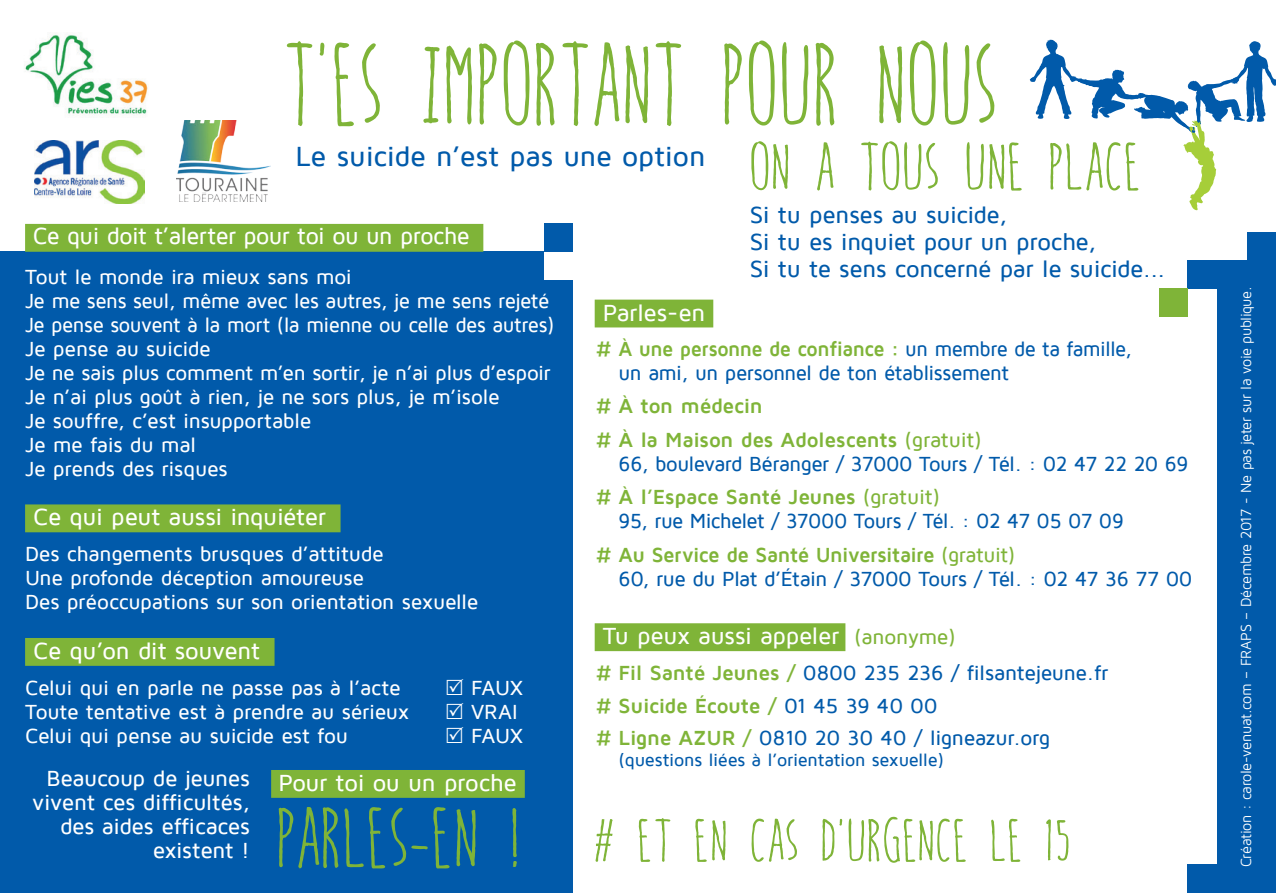
<style>
.page{position:relative;width:1276px;height:893px;background:#fff}
.page>*{position:absolute;margin:0;border:0;box-sizing:border-box;transform-origin:0 0}
.t1{font:99px "hellogoodbye";letter-spacing:.01em;color:#7fb438;scale:.92 1}
.t2{font:72.6px "hellogoodbye";color:#7fb438;scale:1.05 1}
.t3{font:57px "hellogoodbye";letter-spacing:.01em;color:#7fb438;scale:1.05 1}
.t4{font:51px "hellogoodbye";letter-spacing:.01em;color:#7fb438;scale:1.05 1}
.t5{font:500 28.5px "Maven Pro";letter-spacing:-.005em;color:#015aaa}
.t6{font:500 24px "Maven Pro";letter-spacing:-.02em;color:#fff}
.t7{font:500 24px/27px "Maven Pro";letter-spacing:-.015em;color:#015aaa}
.t8{font:500 22.5px/24px "Maven Pro";letter-spacing:-.015em;color:#fff;text-align:right}
.t9{font:500 21px/24px "Maven Pro";letter-spacing:-.015em;color:#fff}
.t10{font:500 21px/32.4px "Maven Pro";letter-spacing:-.025em;color:#015aaa}
.t11{font:500 21px/24px "Maven Pro";letter-spacing:-.025em;color:#015aaa;scale:.95 1}
.t12{font:500 21px/33.6px "Maven Pro";letter-spacing:-.025em;color:#015aaa;scale:.96 1}
.t13{font:700 21px/33.6px "Maven Pro";letter-spacing:-.015em;color:#7fb438}
.t14{font:500 18px "Maven Pro";letter-spacing:-.015em;color:#015aaa}
.t15{font:15px "Maven Pro";letter-spacing:-.025em;color:#fff;scale:.95 1}
.s1{font-weight:400;color:#7fb438}
.s2{font-size:30px;color:#7fb438}
.s3{font-weight:700;color:#7fb438}
.s4{font-weight:500;font-size:30px}
.s5{font-weight:500}
.s6{color:#7fb438}
.s7{font-weight:400;font-size:21.3px}
.s8{font-size:21px;color:#7fb438}
</style>
<div class="page">
<div style="left:1187px;top:260px;width:89px;height:28px;background:#015aaa"></div>
<div style="left:1187px;top:865px;width:89px;height:28px;background:#015aaa"></div>
<div style="left:0;top:252px;width:572px;height:641px;background:#015aaa"></div>
<div style="left:1217px;top:273px;width:59px;height:620px;background:#015aaa"></div>
<div style="left:25px;top:224px;width:458px;height:28px;background:#7fb438"></div>
<div style="left:25px;top:504px;width:315px;height:28px;background:#7fb438"></div>
<div style="left:25px;top:638px;width:249px;height:28px;background:#7fb438"></div>
<div style="left:595px;top:300px;width:118px;height:27px;background:#7fb438"></div>
<div style="left:595px;top:623px;width:250px;height:28px;background:#7fb438"></div>
<div style="left:271px;top:770px;width:254px;height:28px;background:#7fb438"></div>
<img style="left:24px;top:33px;width:124px;height:83px">
<img style="left:35px;top:141px;width:109px;height:62px">
<img style="left:176px;top:121px;width:95px;height:80px">
<div style="left:544px;top:215px;width:121px;height:65px;background:#fff"></div>
<svg style="left:1029px;top:40px;width:247px;height:170px"></svg>
<div style="left:1159px;top:288px;width:28px;height:29px;background:#7fb438"></div>
<div style="left:544px;top:224px;width:28px;height:28px;background:#015aaa"></div>
<div style="left:1248px;top:232px;width:28px;height:42px;background:#015aaa"></div>
<h1 class="t1" style="left:285px;top:35px;width:777px">T`ES IMPORTANT POUR NOUS</h1>
<h3 class="t5" style="left:296px;top:141px;width:412px">Le suicide n’est pas une option</h3>
<h3 class="t3" style="left:750px;top:138px;width:374px">ON A TOUS UNE PLACE</h3>
<p class="t6" style="left:33px;top:224px;width:452px">Ce qui doit t’alerter pour toi ou un proche<span class="s1">..</span></p>
<p class="t9" style="left:25px;top:265px;width:531px">Tout le monde ira mieux sans moi<br>Je me sens seul, même avec les autres, je me sens rejeté Je pense souvent à la mort (la mienne ou celle des autres)<br>Je pense au suicide<br>Je ne sais plus comment m’en sortir, je n’ai plus d’espoir Je n’ai plus goût à rien, je ne sors plus, je m’isole<br>Je souffre, c’est insupportable<br>Je me fais du mal<br>Je prends des risques</p>
<p class="t6" style="left:33px;top:504px;width:309px">Ce qui peut aussi inquiéter<span class="s1">..</span></p>
<p class="t9" style="left:25px;top:542px;width:455px">Des changements brusques d’attitude<br>Une profonde déception amoureuse<br>Des préoccupations sur son orientation sexuelle</p>
<p class="t6" style="left:33px;top:638px;width:243px">Ce qu’on dit souvent<span class="s1">..</span></p>
<p class="t9" style="left:25px;top:676px;width:377px">Celui qui en parle ne passe pas à l’acte</p>
<p class="t9" style="left:471px;top:676px;width:53px">FAUX</p>
<p class="t9" style="left:25px;top:700px;width:386px">Toute tentative est à prendre au sérieux</p>
<p class="t9" style="left:471px;top:700px;width:48px">VRAI</p>
<p class="t9" style="left:25px;top:724px;width:325px">Celui qui pense au suicide est fou</p>
<p class="t9" style="left:471px;top:724px;width:53px">FAUX</p>
<p class="t8" style="left:32px;top:767px;width:219px">Beaucoup de jeunes vivent ces difficultés, des aides efficaces existent !</p>
<p class="t6" style="left:278px;top:771px;width:240px">Pour toi ou un proche</p>
<h2 class="t2" style="left:277px;top:801px;width:236px">PARLES-EN !</h2>
<p class="t7" style="left:750px;top:202px;width:417px">Si tu penses au suicide,<br>Si tu es inquiet pour un proche,<br>Si tu te sens concerné par le suicide...</p>
<p class="t6" style="left:603px;top:300px;width:112px">Parles-en<span class="s1">.</span></p>
<p class="t11" style="left:618px;top:337px;width:542px;text-indent:-24px"><span class="s2">#</span> <span class="s3">À une personne de confiance :</span> un membre de ta famille, un ami, un personnel de ton établissement</p>
<p class="t13" style="left:595px;top:389px;width:389px"><span class="s4">#</span> À ton médecin<br><span class="s4">#</span> À la Maison des Adolescents <span class="s5">(gratuit)</span></p>
<p class="t10" style="left:595px;top:447px;width:595px;line-height:33.6px;text-indent:24px">66, boulevard Béranger / 37000 Tours / Tél. : 02 47 22 20 69 <span class="s2">#</span> <span class="s3">À l’Espace Santé Jeunes</span> <span class="s6">(gratuit)</span></p>
<p class="t12" style="left:595px;top:505px;width:553px;text-indent:24px">95, rue Michelet / 37000 Tours / Tél. : 02 47 05 07 09 <span class="s2">#</span> <span class="s3">Au Service de Santé Universitaire</span> <span class="s6">(gratuit)</span></p>
<p class="t10" style="left:618px;top:563px;width:575px">60, rue du Plat d’Étain / 37000 Tours / Tél. : 02 47 36 77 00</p>
<p class="t6" style="left:603px;top:623px;width:355px">Tu peux aussi appeler<span class="s1">.</span><span class="s7">.</span><span class="s8">(anonyme)</span></p>
<p class="t10" style="left:595px;top:657px;width:515px"><span class="s2">#</span> <span class="s3">Fil Santé Jeunes /</span> 0800 235 236 / filsantejeune.fr <span class="s2">#</span> <span class="s3">Suicide Écoute /</span> 01 45 39 40 00<br><span class="s2">#</span> <span class="s3">Ligne AZUR /</span> 0810 20 30 40 / ligneazur.org</p>
<p class="t14" style="left:618px;top:751px;width:327px">(questions liées à l’orientation sexuelle)</p>
<h3 class="t4" style="left:595px;top:815px;width:455px"># ET EN CAS D`URGENCE LE 15</h3>
<p class="t15" style="left:1238px;top:867px;width:613px;rotate:-90deg">Création : carole-venuat.com – FRAPS – Décembre 2017 - Ne pas jeter sur la voie publique.</p>
</div>
